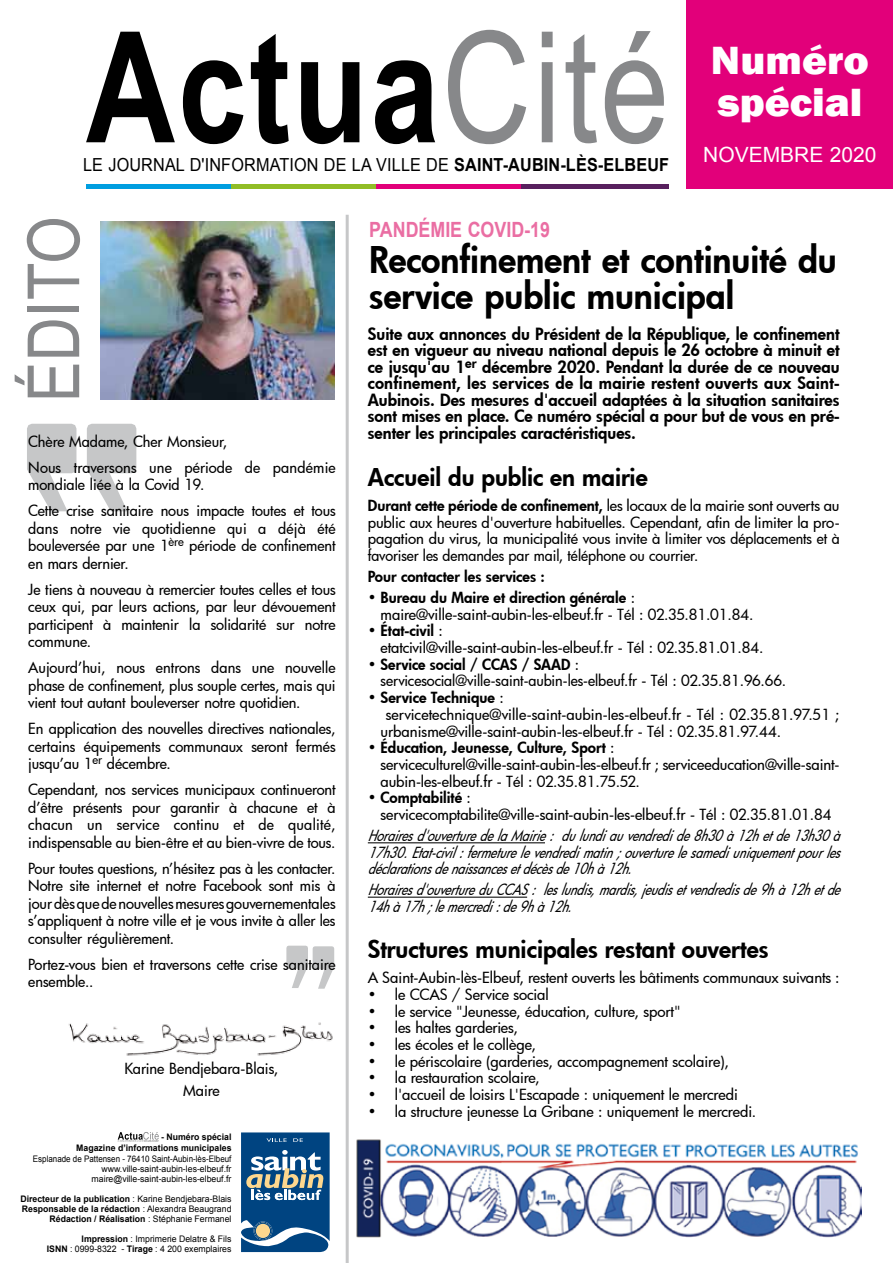
<style>
.page{position:relative;width:893px;height:1263px;background:#fff}
.page>*{position:absolute;margin:0;border:0;box-sizing:border-box;transform-origin:0 0}
.t1{font:700 154.5px "Arial";color:#000;scale:.8 1}
.t2{font:72px "Arial";color:#87888a;scale:.85 1}
.t3{font:800 40.5px/42px "Franklin Gothic";color:#fff;scale:1.06 1}
.t4{font:800 36px/36px "Futura";color:#000}
.t5{font:800 24px "Futura";color:#000}
.t6{font:700 21px "Arial";color:#ea6ea3;scale:.85 1}
.t7{font:21px "Arial";color:#fff}
.t8{font:18px "Arial";letter-spacing:.01em;color:#000;scale:.9 1}
.t9{font:800 16.5px/16.5px "Futura";color:#000;text-align:justify}
.t10{font:500 15px/17.5px "Futura";letter-spacing:-.005em;color:#000}
.t11{font:italic 500 15px/16.6px "Futura";color:#000;text-align:justify;scale:.83 1}
.t12{font:800 15px "Futura";color:#000}
.t13{font:700 9px/10.1px "Arial";color:#000;text-align:right}
.t14{font:9px/10.1px "Arial";color:#000;text-align:right;scale:.89 1}
.t15{font:9px/10.1px "Arial";color:#000;text-align:right}
.s1{font-weight:400;color:#87888a}
.s2{font-weight:700}
.s3{font-weight:800}
.s4{font-weight:500}
.s5{font-weight:400}
</style>
<div class="page">
<svg style="left:286px;top:946px;width:48px;height:43px"></svg>
<svg style="left:27px;top:424px;width:49px;height:87px"></svg>
<svg style="left:87px;top:424px;width:49px;height:87px"></svg>
<svg style="left:241px;top:1132px;width:89px;height:120px;background:#3b6c95"></svg>
<div style="left:687px;top:0;width:206px;height:188px;background:#e2007a"></div>
<img style="left:100px;top:222px;width:234px;height:177px">
<hr style="left:346px;top:215px;width:3px;height:1048px;background:#c6c7c8">
<hr style="left:86px;top:184px;width:148px;height:4px;background:#009ee0">
<hr style="left:231px;top:184px;width:148px;height:4px;background:#91bd26">
<hr style="left:376px;top:184px;width:148px;height:4px;background:#e2007a">
<hr style="left:521px;top:184px;width:148px;height:4px;background:#58205e">
<svg style="left:118px;top:1132px;width:41px;height:9px"></svg>
<hr style="left:368px;top:842px;width:177px;height:1px;background:#000">
<hr style="left:368px;top:897px;width:159px;height:1px;background:#000">
<img style="left:68px;top:1022px;width:265px;height:34px">
<img style="left:356px;top:1139px;width:506px;height:99px">
<h1 class="t1" style="left:86px;top:-15px;width:730px">Actua<span class="s1">Cité</span></h1>
<p class="t8" style="left:83px;top:153px;width:653px">Le Journal d'information de la Ville de <span class="s2">Saint-Aubin-lès-Elbeuf</span></p>
<h3 class="t3" style="left:711px;top:39px;width:151px">Numéro spécial</h3>
<h3 class="t7" style="left:703px;top:141px;width:175px">NOVEM BRE 2020</h3>
<h2 class="t2" style="left:7px;top:402px;width:220px;rotate:-90deg">édito</h2>
<h3 class="t6" style="left:369px;top:215px;width:214px">Pandémie COVID-19</h3>
<h3 class="t4" style="left:369px;top:241px;width:469px">Reconfinement et continuité du service public municipal</h3>
<p class="t9" style="left:368px;top:325px;width:473px">Suite aux annonces du Président de la République, le confinement est en vigueur au niveau national depuis le 26 octobre à minuit et ce jusqu'au 1<sup>er</sup> décembre 2020. Pendant la durée de ce nouveau confinement, les services de la mairie restent ouverts aux Saint-Aubinois. Des mesures d'accueil adaptées à la situation sanitaires sont mises en place. Ce numéro spécial a pour but de vous en pré&shy;senter les principales caractéristiques.</p>
<p class="t10" style="left:28px;top:428px;width:309px;line-height:26px">Chère Madame, Cher Monsieur,<br>Nous traversons une période de pandémie</p>
<p class="t10" style="left:28px;top:471px;width:309px;line-height:26px">mondiale liée à la Covid 19.<br>Cette crise sanitaire nous impacte toutes et tous</p>
<p class="t10" style="left:28px;top:519px;width:309px;text-align:justify">dans notre vie quotidienne qui a déjà été bouleversée par une 1<sup>ère</sup> période de confinement en mars dernier.</p>
<p class="t10" style="left:28px;top:580px;width:309px;text-align:justify">Je tiens à nouveau à remercier toutes celles et tous ceux qui, par leurs actions, par leur dévouement participent à maintenir la solidarité sur notre commune.</p>
<p class="t10" style="left:28px;top:659px;width:309px;text-align:justify">Aujourd’hui, nous entrons dans une nouvelle phase de confinement, plus souple certes, mais qui vient tout autant bouleverser notre quotidien.</p>
<p class="t10" style="left:28px;top:720px;width:309px;text-align:justify">En application des nouvelles directives nationales, certains équipements communaux seront fermés jusqu’au 1<sup>er</sup> décembre.</p>
<p class="t10" style="left:28px;top:780px;width:309px;text-align:justify">Cependant, nos services municipaux continueront d’être présents pour garantir à chacune et à chacun un service continu et de qualité, indispensable au bien-être et au bien-vivre de tous.</p>
<p class="t10" style="left:28px;top:859px;width:309px;text-align:justify">Pour toutes questions, n’hésitez pas à les contacter.<br>Notre site internet et notre Facebook sont mis à jour dès que de nouvelles mesures gouvernementales s’appliquent à notre ville et je vous invite à aller les consulter régulièrement.</p>
<p class="t10" style="left:28px;top:955px;width:309px">Portez-vous bien et traversons cette crise sanitaire ensemble..</p>
<h3 class="t5" style="left:368px;top:461px;width:281px">Accueil du public en mairie</h3>
<p class="t10" style="left:368px;top:497px;width:473px;line-height:16.6px;text-align:justify"><span class="s3">Durant cette période de confinement,</span> les locaux de la mairie sont ouverts au public aux heures d'ouverture habituelles. Cependant, afin de limiter la pro&shy;pagation du virus, la municipalité vous invite à limiter vos déplacements et à favoriser les demandes par mail, téléphone ou courrier.</p>
<p class="t12" style="left:368px;top:566px;width:179px">Pour contacter les services :</p>
<p class="t10" style="left:381px;top:589px;width:375px;line-height:16.6px;text-indent:-13px">• <span class="s3">Bureau du Maire et direction générale</span> : maire@ville-saint-aubin-les-elbeuf.fr - Tél : 02.35.81.01.84.</p>
<p class="t10" style="left:381px;top:622px;width:384px;line-height:16.6px;text-indent:-13px">• <span class="s3">État-civil</span> :<br>etatcivil@ville-saint-aubin-les-elbeuf.fr - Tél : 02.35.81.01.84.</p>
<p class="t10" style="left:381px;top:655px;width:407px;line-height:16.6px;text-indent:-13px">• <span class="s3">Service social / CCAS / SAAD</span> : servicesocial@ville-saint-aubin-les-elbeuf.fr - Tél : 02.35.81.96.66.</p>
<p class="t12" style="left:368px;top:687px;width:137px"><span class="s4">•</span> Service Technique <span class="s4">:</span></p>
<p class="t10" style="left:386px;top:705px;width:455px">servicetechnique@ville-saint-aubin-les-elbeuf.fr - Tél : 02.35.81.97.51 ;</p>
<p class="t10" style="left:381px;top:722px;width:402px">urbanisme@ville-saint-aubin-les-elbeuf.fr - Tél : 02.35.81.97.44.</p>
<p class="t10" style="left:381px;top:739px;width:460px;line-height:16.6px;text-indent:-13px">• <span class="s3">Éducation, Jeunesse, Culture, Sport</span> : serviceculturel@ville-saint-aubin-les-elbeuf.fr ; serviceeducation@ville-saint&shy;aubin-les-elbeuf.fr - Tél : 02.35.81.75.52.</p>
<p class="t10" style="left:381px;top:789px;width:452px;line-height:16.6px;text-indent:-13px">• <span class="s3">Comptabilité</span> :<br>servicecomptabilite@ville-saint-aubin-les-elbeuf.fr - Tél : 02.35.81.01.84</p>
<p class="t11" style="left:368px;top:827px;width:579px">Horairesd'ouverturedelaMairie: dulundiauvendredide8h30à12hetde13h30à 17h30.Etat-civil:fermeturelevendredimatin;ouverturelesamediuniquementpourles déclarationsdenaissancesetdécèsde10hà12h.</p>
<p class="t11" style="left:368px;top:881px;width:579px">Horairesd'ouvertureduCCAS: leslundis,mardis,jeudisetvendredisde9hà12hetde<br>14hà17h;lemercredi:de9hà12h.</p>
<h3 class="t5" style="left:368px;top:933px;width:402px">Structures municipales restant ouvertes</h3>
<p class="t10" style="left:368px;top:969px;width:473px">A Saint-Aubin-lès-Elbeuf, restent ouverts les bâtiments communaux suivants :</p>
<p class="t10" style="left:368px;top:985px;width:182px">• le CCAS / Service social</p>
<p class="t10" style="left:368px;top:1002px;width:314px">• le service "Jeunesse, éducation, culture, sport"</p>
<p class="t10" style="left:368px;top:1019px;width:152px">• les haltes garderies,</p>
<p class="t10" style="left:368px;top:1035px;width:170px">• les écoles et le collège,</p>
<p class="t10" style="left:368px;top:1052px;width:363px">• le périscolaire (garderies, accompagnement scolaire),</p>
<p class="t10" style="left:368px;top:1069px;width:174px">• la restauration scolaire,</p>
<p class="t10" style="left:368px;top:1085px;width:371px">• l'accueil de loisirs L'Escapade : uniquement le mercredi</p>
<p class="t10" style="left:368px;top:1102px;width:390px">• la structure jeunesse La Gribane : uniquement le mercredi.</p>
<p class="t10" style="left:124px;top:1057px;width:156px;line-height:22px;text-align:center">Karine Bendjebara-Blais,<br>Maire</p>
<p class="t13" style="left:76px;top:1131px;width:157px;line-height:11.6px">- Numéro spécial<br>Magazine d’informations municipales</p>
<p class="t14" style="left:33px;top:1153px;width:225px">Esplanade de Pattensen - 76410 Saint-Aubin-lès-Elbeuf www.ville-saint-aubin-les-elbeuf.fr maire@ville-saint-aubin-les-elbeuf.fr</p>
<p class="t13" style="left:20px;top:1194px;width:213px">Directeur de la publication <span class="s5">: Karine Bendjebara-Blais<br></span>Responsable de la rédaction <span class="s5">: Alexandra Beaugrand<br></span>Rédaction / Réalisation <span class="s5">: Stéphanie Fermanel</span></p>
<p class="t15" style="left:47px;top:1234px;width:186px"><span class="s2">Impression</span> : I mprimerie Delatre &amp; Fils<br><span class="s2">ISNN</span> : 0999-8322 - <span class="s2">Tirage</span> : 4 200 exemplaires</p>
</div>
